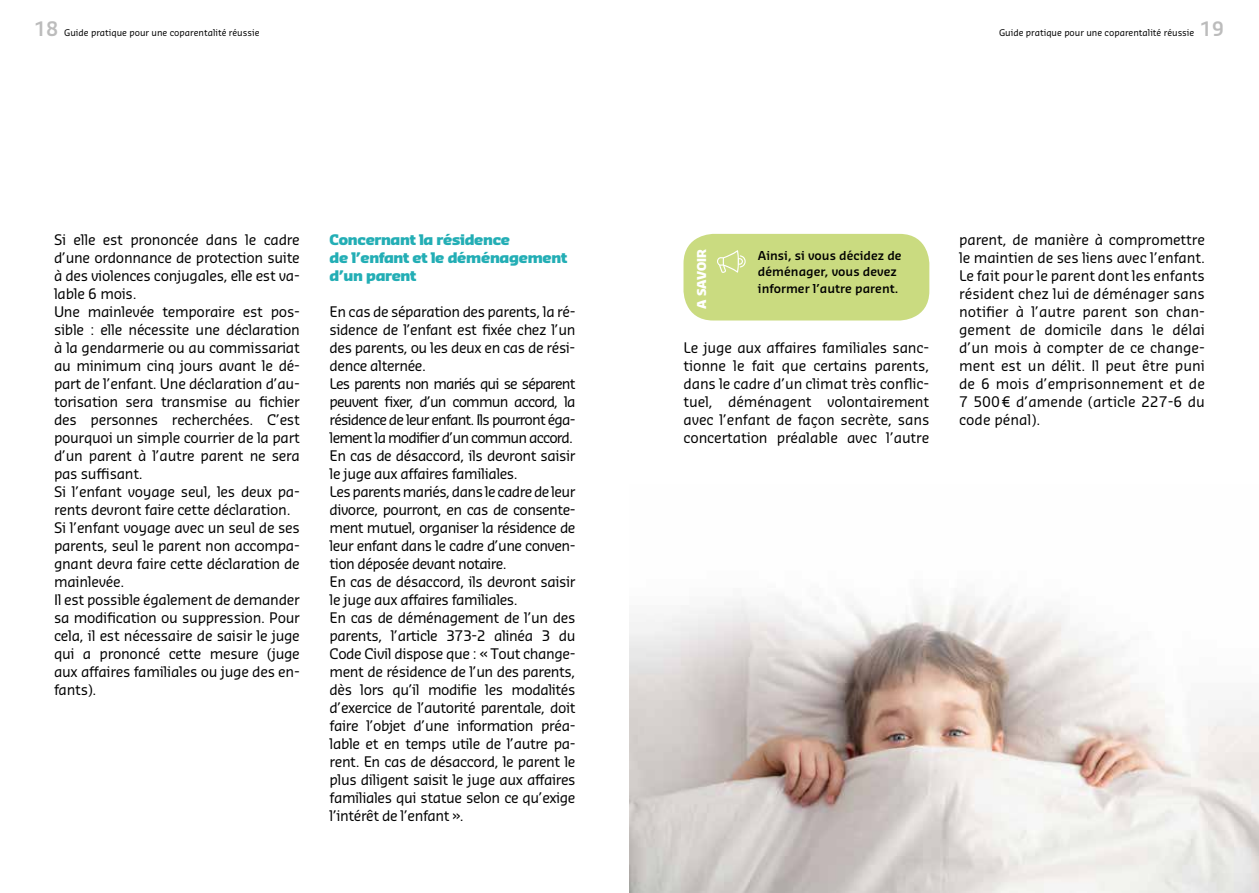
<style>
.page{position:relative;width:1259px;height:893px;background:#fff}
.page>*{position:absolute;margin:0;border:0;box-sizing:border-box;transform-origin:0 0}
.t1{font:14.25px/18px "Sansa Std";letter-spacing:-.03em;color:#000}
.t2{font:900 14.25px/18px "Sansa Std";letter-spacing:-.02em;color:#23aeb5}
.t3{font:600 12px/16.5px "Sansa Std";color:#000}
.t4{font:900 12px "Sansa Std";letter-spacing:-.02em;color:#fff}
.t5{font:9px "Sansa Std";color:#000}
.s1{font-weight:600;font-size:19.5px;color:#bcbcbc}
</style>
<div class="page">
<img style="left:629px;top:596px;width:630px;height:297px">
<div style="left:683px;top:234px;width:246px;height:86px;background:#cadb80;border-radius:30px"></div>
<svg style="left:717px;top:250px;width:28px;height:23px"></svg>
<p class="t5" style="left:34px;top:26px;width:227px"><span class="s1">18</span> Guide pratique pour une coparentalité réussie</p>
<p class="t5" style="left:999px;top:26px;width:227px">Guide pratique pour une coparentalité réussie <span class="s1">19</span></p>
<p class="t1" style="left:54px;top:230px;width:247px">Si elle est prononcée dans le cadre d’une ordonnance de protection suite à des violences conjugales, elle est va&shy;lable 6 mois.<br>Une mainlevée temporaire est pos&shy;sible : elle nécessite une déclaration à la gendarmerie ou au commissariat au minimum cinq jours avant le dé&shy;part de l’enfant. Une déclaration d’au&shy;torisation sera transmise au fichier des personnes recherchées. C’est pourquoi un simple courrier de la part d’un parent à l’autre parent ne sera pas suffisant.<br>Si l’enfant voyage seul, les deux pa&shy;rents devront faire cette déclaration.<br>Si l’enfant voyage avec un seul de ses parents, seul le parent non accompa&shy;gnant devra faire cette déclaration de mainlevée.<br>Il est possible également de demander sa modification ou suppression. Pour cela, il est nécessaire de saisir le juge qui a prononcé cette mesure (juge aux affaires familiales ou juge des en&shy;fants).</p>
<p class="t2" style="left:330px;top:230px;width:239px">Concernant la résidence<br>de l’enfant et le déménagement d’un parent</p>
<p class="t1" style="left:330px;top:302px;width:247px">En cas de séparation des parents, la ré&shy;sidence de l’enfant est fixée chez l’un des parents, ou les deux en cas de rési&shy;dence alternée.<br>Les parents non mariés qui se séparent peuvent fixer, d’un commun accord, la résidence de leur enfant. Ils pourront éga&shy;lement la modifier d’un commun accord.<br>En cas de désaccord, ils devront saisir le juge aux affaires familiales.<br>Les parents mariés, dans le cadre de leur divorce, pourront, en cas de consente&shy;ment mutuel, organiser la résidence de leur enfant dans le cadre d’une conven&shy;tion déposée devant notaire.<br>En cas de désaccord, ils devront saisir le juge aux affaires familiales.<br>En cas de déménagement de l’un des parents, l’article 373-2 alinéa 3 du Code Civil dispose que : « Tout change&shy;ment de résidence de l’un des parents, dès lors qu’il modifie les modalités d’exercice de l’autorité parentale, doit faire l’objet d’une information préa&shy;lable et en temps utile de l’autre pa&shy;rent. En cas de désaccord, le parent le plus diligent saisit le juge aux affaires familiales qui statue selon ce qu’exige l’intérêt de l’enfant ».</p>
<p class="t4" style="left:693px;top:309px;width:60px;rotate:-90deg">A SAVOIR</p>
<p class="t3" style="left:758px;top:247px;width:145px">Ainsi, si vous décidez de déménager, vous devez informer l’autre parent.</p>
<p class="t1" style="left:683px;top:338px;width:247px;text-align:justify">Le juge aux affaires familiales sanc&shy;tionne le fait que certains parents, dans le cadre d’un climat très conflic&shy;tuel, déménagent volontairement avec l’enfant de façon secrète, sans concertation préalable avec l’autre</p>
<p class="t1" style="left:959px;top:230px;width:247px;text-align:justify">parent, de manière à compromettre le maintien de ses liens avec l’enfant.<br>Le fait pour le parent dont les enfants résident chez lui de déménager sans notifier à l’autre parent son chan&shy;gement de domicile dans le délai d’un mois à compter de ce change&shy;ment est un délit. Il peut être puni de 6 mois d’emprisonnement et de 7 500€ d’amende (article 227-6 du code pénal).</p>
</div>
